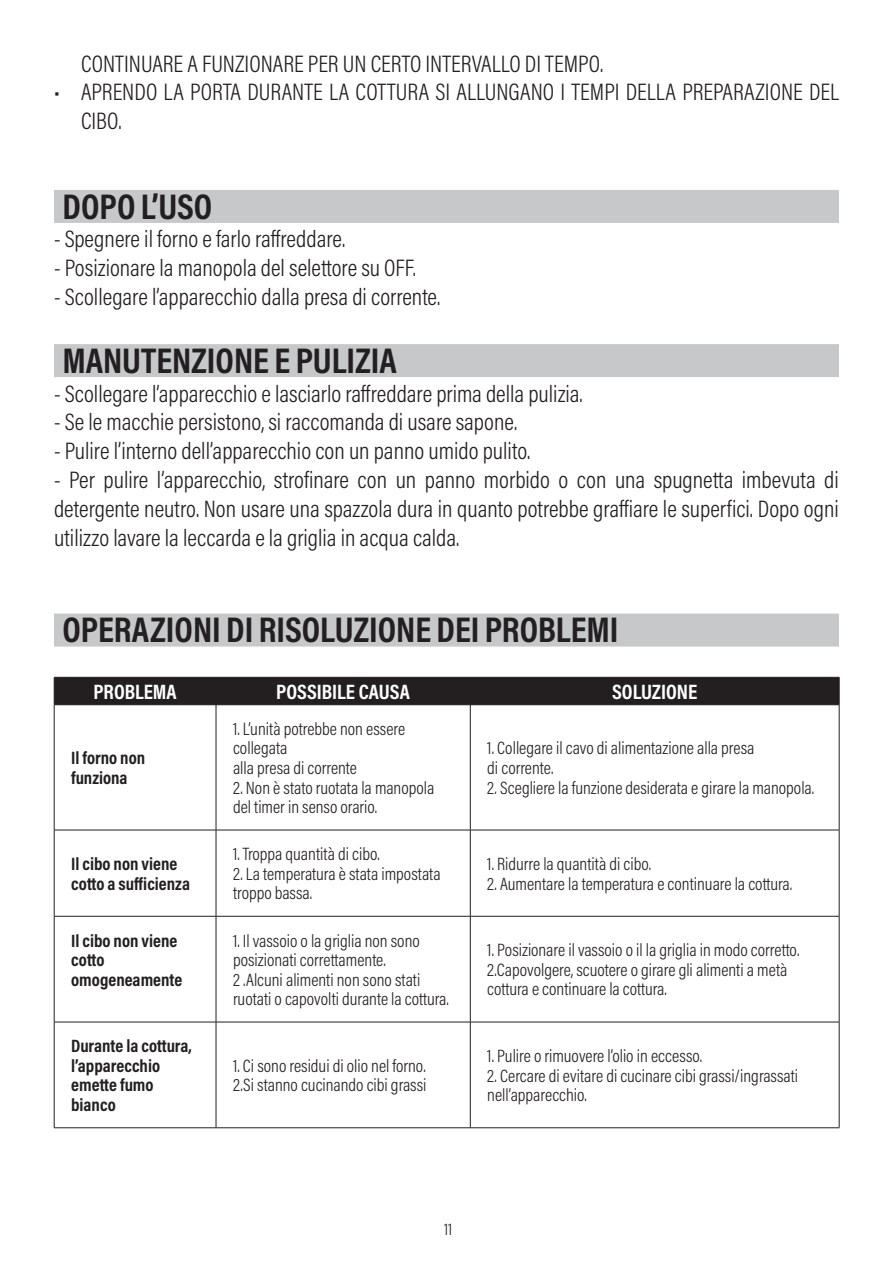
<style>
.page{position:relative;width:893px;height:1263px;background:#fff}
.page>*{position:absolute;margin:0;border:0;box-sizing:border-box;transform-origin:0 0}
.BACCHETTONE{font:700 36px "Acumin Pro Cond";color:#231f20}
.Testo_Normale{font:300 24px/28.8px "Acumin Pro Cond";color:#231f20}
.Testo_Normale-2{font:700 21px "Acumin Pro Cond";color:#fff}
.Testo_Normale-3{font:300 18px/19.5px "Acumin Pro Cond";color:#231f20}
.Testo_Normale-4{font:700 18px/19.5px "Acumin Pro Cond";color:#231f20}
.t1{font:300 16.5px "Acumin Pro Cond";color:#231f20}
</style>
<div class="page">
<div style="left:54px;top:190px;width:785px;height:33px;background:#c7c8ca"></div>
<div style="left:54px;top:344px;width:785px;height:33px;background:#c7c8ca"></div>
<div style="left:54px;top:613px;width:785px;height:33px;background:#c7c8ca"></div>
<div style="left:54px;top:677px;width:786px;height:28px;background:#231f20"></div>
<hr style="left:54px;top:704px;width:162px;height:1px;background:#231f20">
<hr style="left:54px;top:705px;width:1px;height:125px;background:#231f20">
<hr style="left:216px;top:704px;width:254px;height:1px;background:#231f20">
<hr style="left:216px;top:705px;width:1px;height:125px;background:#231f20">
<hr style="left:470px;top:704px;width:369px;height:1px;background:#231f20">
<hr style="left:470px;top:705px;width:1px;height:125px;background:#231f20">
<hr style="left:839px;top:705px;width:1px;height:125px;background:#231f20">
<hr style="left:54px;top:830px;width:162px;height:1px;background:#231f20">
<hr style="left:54px;top:830px;width:1px;height:86px;background:#231f20">
<hr style="left:216px;top:830px;width:254px;height:1px;background:#231f20">
<hr style="left:216px;top:830px;width:1px;height:86px;background:#231f20">
<hr style="left:470px;top:830px;width:369px;height:1px;background:#231f20">
<hr style="left:470px;top:830px;width:1px;height:86px;background:#231f20">
<hr style="left:839px;top:830px;width:1px;height:86px;background:#231f20">
<hr style="left:54px;top:916px;width:162px;height:1px;background:#231f20">
<hr style="left:54px;top:916px;width:1px;height:106px;background:#231f20">
<hr style="left:216px;top:916px;width:254px;height:1px;background:#231f20">
<hr style="left:216px;top:916px;width:1px;height:106px;background:#231f20">
<hr style="left:470px;top:916px;width:369px;height:1px;background:#231f20">
<hr style="left:470px;top:916px;width:1px;height:106px;background:#231f20">
<hr style="left:839px;top:916px;width:1px;height:106px;background:#231f20">
<hr style="left:54px;top:1022px;width:162px;height:1px;background:#231f20">
<hr style="left:54px;top:1022px;width:1px;height:105px;background:#231f20">
<hr style="left:216px;top:1022px;width:254px;height:1px;background:#231f20">
<hr style="left:216px;top:1022px;width:1px;height:105px;background:#231f20">
<hr style="left:470px;top:1022px;width:369px;height:1px;background:#231f20">
<hr style="left:470px;top:1022px;width:1px;height:105px;background:#231f20">
<hr style="left:839px;top:1022px;width:1px;height:105px;background:#231f20">
<hr style="left:54px;top:1127px;width:162px;height:1px;background:#231f20">
<hr style="left:216px;top:1127px;width:254px;height:1px;background:#231f20">
<hr style="left:470px;top:1127px;width:369px;height:1px;background:#231f20">
<p class="Testo_Normale" style="left:81px;top:49px;width:524px">CONTINUARE A FUNZIONARE PER UN CERTO INTERVALLO DI TEMPO.</p>
<p class="Testo_Normale" style="left:81px;top:77px;width:759px;text-indent:-27px">• APRENDO LA PORTA DURANTE LA COTTURA SI ALLUNGANO I TEMPI DELLA PREPARAZIONE DEL<br>CIBO.</p>
<p class="BACCHETTONE" style="left:63px;top:182px;width:151px">DOPO L’USO</p>
<p class="Testo_Normale" style="left:54px;top:224px;width:293px">- Spegnere il forno e farlo raffreddare.</p>
<p class="Testo_Normale" style="left:54px;top:253px;width:364px">- Posizionare la manopola del selettore su OFF.</p>
<p class="Testo_Normale" style="left:54px;top:282px;width:388px">- Scollegare l’apparecchio dalla presa di corrente.</p>
<p class="BACCHETTONE" style="left:63px;top:337px;width:336px">MANUTENZIONE E PULIZIA</p>
<p class="Testo_Normale" style="left:54px;top:379px;width:530px">- Scollegare l’apparecchio e lasciarlo raffreddare prima della pulizia.</p>
<p class="Testo_Normale" style="left:54px;top:407px;width:465px">- Se le macchie persistono, si raccomanda di usare sapone.</p>
<p class="Testo_Normale" style="left:54px;top:436px;width:478px">- Pulire l’interno dell’apparecchio con un panno umido pulito.</p>
<p class="Testo_Normale" style="left:54px;top:465px;width:786px;text-align:justify">- Per pulire l’apparecchio, strofinare con un panno morbido o con una spugnetta imbevuta di detergente neutro. Non usare una spazzola dura in quanto potrebbe graffiare le superfici. Dopo ogni utilizzo lavare la leccarda e la griglia in acqua calda.</p>
<p class="BACCHETTONE" style="left:63px;top:606px;width:557px">OPERAZIONI DI RISOLUZIONE DEI PROBLEMI</p>
<p class="Testo_Normale-2" style="left:94px;top:678px;width:85px">PROBLEMA</p>
<p class="Testo_Normale-2" style="left:276px;top:678px;width:135px">POSSIBILE CAUSA</p>
<p class="Testo_Normale-2" style="left:612px;top:678px;width:87px">SOLUZIONE</p>
<p class="Testo_Normale-4" style="left:71px;top:748px;width:76px">Il forno non funziona</p>
<p class="Testo_Normale-4" style="left:71px;top:853px;width:120px">Il cibo non viene cotto a sufficienza</p>
<p class="Testo_Normale-3" style="left:233px;top:719px;width:174px">1. L’unità potrebbe non essere collegata<br>alla presa di corrente</p>
<p class="Testo_Normale-3" style="left:233px;top:777px;width:203px">2. Non è stato ruotata la manopola del timer in senso orario.</p>
<p class="Testo_Normale-3" style="left:233px;top:844px;width:148px">1. Troppa quantità di cibo.</p>
<p class="Testo_Normale-3" style="left:233px;top:863px;width:209px">2. La temperatura è stata impostata troppo bassa.</p>
<p class="Testo_Normale-4" style="left:71px;top:930px;width:113px">Il cibo non viene cotto omogeneamente</p>
<p class="Testo_Normale-3" style="left:233px;top:930px;width:188px">1. Il vassoio o la griglia non sono posizionati correttamente.</p>
<p class="Testo_Normale-3" style="left:233px;top:969px;width:217px">2 .Alcuni alimenti non sono stati ruotati o capovolti durante la cottura.</p>
<p class="Testo_Normale-4" style="left:71px;top:1036px;width:122px">Durante la cottura, l’apparecchio emette fumo bianco</p>
<p class="Testo_Normale-3" style="left:233px;top:1055px;width:194px">1. Ci sono residui di olio nel forno.</p>
<p class="Testo_Normale-3" style="left:233px;top:1075px;width:195px">2.Si stanno cucinando cibi grassi</p>
<p class="Testo_Normale-3" style="left:487px;top:738px;width:269px">1. Collegare il cavo di alimentazione alla presa di corrente.</p>
<p class="Testo_Normale-3" style="left:487px;top:777px;width:328px">2. Scegliere la funzione desiderata e girare la manopola.</p>
<p class="Testo_Normale-3" style="left:487px;top:854px;width:165px">1. Ridurre la quantità di cibo.</p>
<p class="Testo_Normale-3" style="left:487px;top:873px;width:306px">2. Aumentare la temperatura e continuare la cottura.</p>
<p class="Testo_Normale-3" style="left:487px;top:940px;width:314px">1. Posizionare il vassoio o il la griglia in modo corretto.</p>
<p class="Testo_Normale-3" style="left:487px;top:959px;width:302px">2.Capovolgere, scuotere o girare gli alimenti a metà cottura e continuare la cottura.</p>
<p class="Testo_Normale-3" style="left:487px;top:1046px;width:216px">1. Pulire o rimuovere l’olio in eccesso.</p>
<p class="Testo_Normale-3" style="left:487px;top:1065px;width:312px">2. Cercare di evitare di cucinare cibi grassi/ingrassati nell’apparecchio.</p>
<p class="t1" style="left:444px;top:1218px;width:10px">11</p>
</div>
